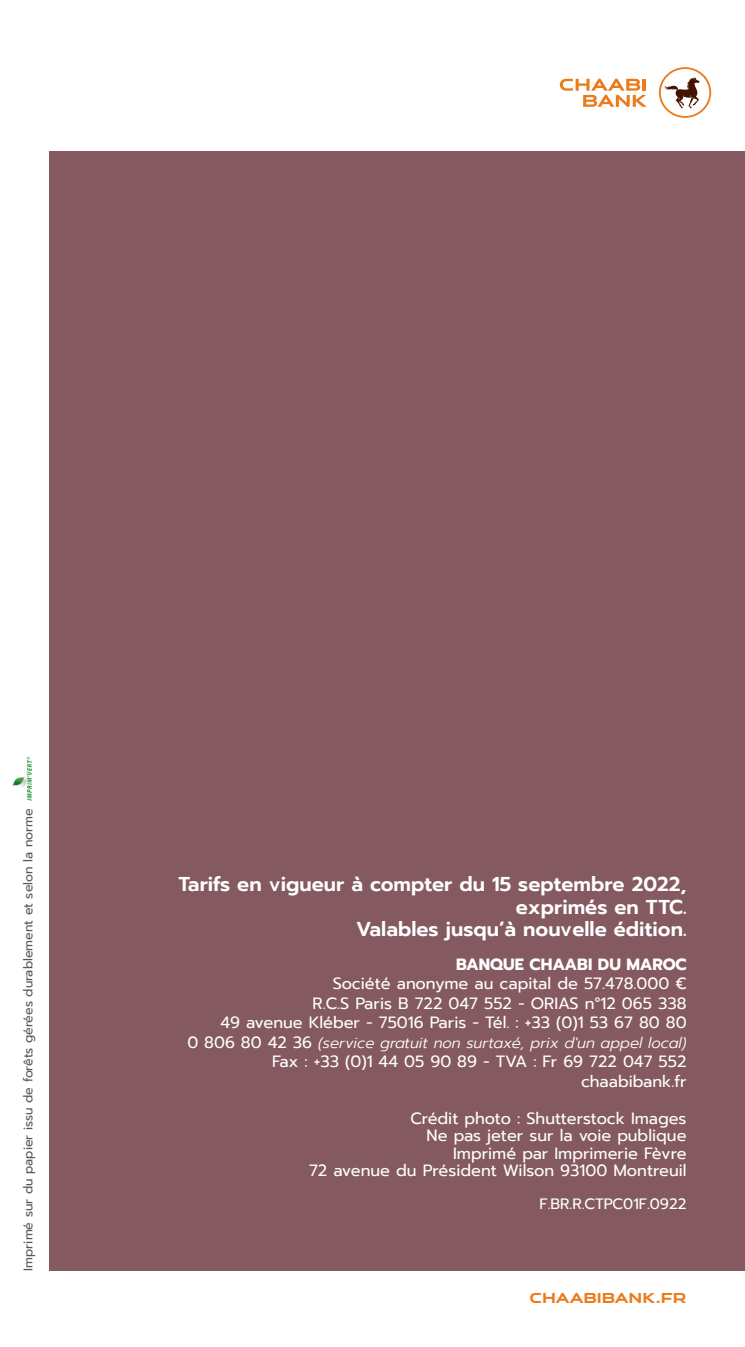
<style>
.page{position:relative;width:745px;height:1347px;background:#fff}
.page>*{position:absolute;margin:0;border:0;box-sizing:border-box;transform-origin:0 0}
.t1{font:600 20px "Prompt";color:#fff}
.t2{font:16.25px "Prompt";color:#fff}
.t3{font:700 16.25px "Prompt";color:#fff}
.t4{font:italic 300 15px "Prompt";color:#fff}
.t5{font:15px "Prompt";color:#fff}
.t6{font:13.75px "BCP TYPEA Regular";color:#ea7c1d}
.t7{font:12.5px "Prompt";color:#57585a}
.s1{font-weight:400;font-style:normal;font-size:16.25px}
</style>
<div class="page">
<div style="left:50px;top:151px;width:694px;height:1119px;background:#845a60"></div>
<svg style="left:658px;top:67px;width:52px;height:51px"></svg>
<svg style="left:559px;top:79px;width:87px;height:28px"></svg>
<img style="left:12px;top:756px;width:20px;height:45px">
<p class="t7" style="left:19px;top:1270px;width:463px;rotate:-90deg">Imprimé sur du papier issu de forêts gérées durablement et selon la norme</p>
<p class="t1" style="left:178px;top:869px;width:509px">Tarifs en vigueur à compter du 15 septembre 2022,</p>
<p class="t1" style="left:515px;top:892px;width:172px">exprimés en TTC.</p>
<p class="t1" style="left:356px;top:914px;width:332px">Valables jusqu’à nouvelle édition.</p>
<p class="t3" style="left:456px;top:952px;width:231px">BANQUE CHAABI DU MAROC</p>
<p class="t2" style="left:333px;top:972px;width:355px">Société anonyme au capital de 57.478.000 €</p>
<p class="t2" style="left:312px;top:991px;width:375px">R.C.S Paris B 722 047 552 - ORIAS n°12 065 338</p>
<p class="t2" style="left:220px;top:1011px;width:467px">49 avenue Kléber - 75016 Paris - Tél. : +33 (0)1 53 67 80 80</p>
<p class="t4" style="left:187px;top:1032px;width:500px"><span class="s1">0 806 80 42 36</span> (service gratuit non surtaxé, prix d'un appel local)</p>
<p class="t2" style="left:272px;top:1050px;width:415px">Fax : +33 (0)1 44 05 90 89 - TVA : Fr 69 722 047 552</p>
<p class="t2" style="left:580px;top:1069px;width:107px">chaabibank.fr</p>
<p class="t2" style="left:410px;top:1106px;width:277px">Crédit photo : Shutterstock Images</p>
<p class="t2" style="left:426px;top:1124px;width:261px">Ne pas jeter sur la voie publique</p>
<p class="t2" style="left:453px;top:1141px;width:235px">Imprimé par Imprimerie Fèvre</p>
<p class="t2" style="left:309px;top:1159px;width:379px">72 avenue du Président Wilson 93100 Montreuil</p>
<p class="t5" style="left:539px;top:1192px;width:148px">F.BR.R.CTPC01F.0922</p>
<p class="t6" style="left:529px;top:1289px;width:158px">CHAABIBANK.FR</p>
</div>
